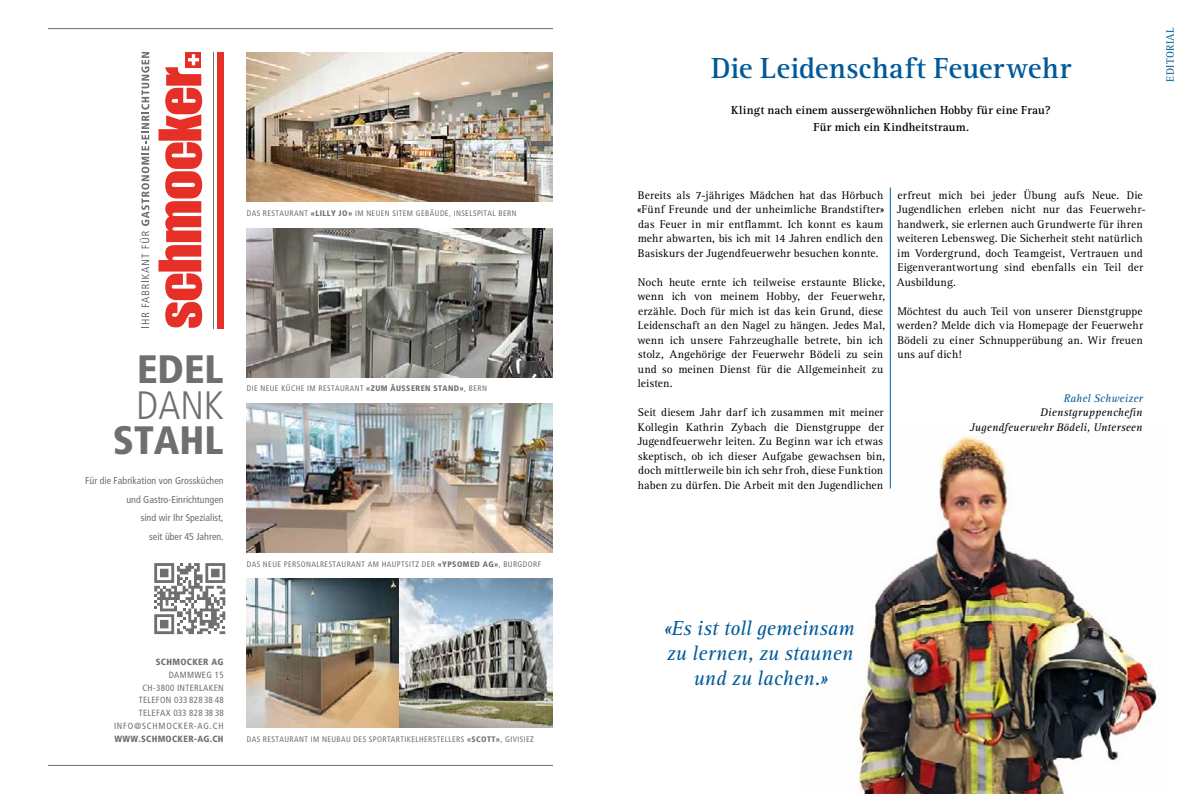
<style>
.page{position:relative;width:1191px;height:794px;background:#fff}
.page>*{position:absolute;margin:0;border:0;box-sizing:border-box;transform-origin:0 0}
.t1{font:900 condensed 39.6px "Frutiger";color:#706f6f}
.t2{font:300 condensed 39.6px "Frutiger";color:#706f6f}
.t3{font:700 30px "Rotis Serif";letter-spacing:.005em;color:#005a9a}
.t4{font:italic 21px/24.6px "Rotis Serif";color:#005a9a;text-align:center}
.t5{font:700 12px/16.4px "Rotis Serif";letter-spacing:.01em;color:#000;text-align:center}
.t6{font:11.5px/14.5px "Rotis Serif";letter-spacing:.015em;color:#000}
.t7{font:italic 11.5px/14.5px "Rotis Serif";letter-spacing:.015em;color:#000;text-align:right}
.t8{font:italic 11.5px "Rotis Serif";letter-spacing:.005em;color:#005a9a}
.t9{font:11px "Rotis Serif";letter-spacing:.03em;color:#005a9a}
.t10{font:condensed 10px/18.6px "Frutiger";color:#706f6f;text-align:right}
.t11{font:condensed 9px/12.8px "Frutiger";letter-spacing:.035em;color:#706f6f;text-align:right}
.t12{font:900 condensed 9px "Frutiger";letter-spacing:.035em;color:#706f6f}
.t13{font:condensed 8px "Frutiger";letter-spacing:.05em;color:#706f6f}
.s1{font-weight:900}
</style>
<div class="page">
<img style="left:48px;top:28px;width:505px;height:737px">
<img style="left:858px;top:422px;width:299px;height:372px">
<hr style="left:890px;top:188px;width:1px;height:300px;background:#005a9a">
<p class="t13" style="left:247px;top:208px;width:271px">DAS RESTAURANT <span class="s1">«LILLY JO»</span> IM NEUEN SITEM GEBÄUDE, INSELSPITAL BERN</p>
<h1 class="t1" style="left:137px;top:345px;width:88px">EDEL</h1>
<h1 class="t2" style="left:136px;top:382px;width:89px">DANK</h1>
<h1 class="t1" style="left:113px;top:416px;width:112px">STAHL</h1>
<p class="t10" style="left:85px;top:471px;width:140px">Für die Fabrikation von Grossküchen und Gastro-Einrichtungen<br>sind wir Ihr Spezialist,<br>seit über 45 Jahren.</p>
<p class="t13" style="left:247px;top:384px;width:242px">DIE NEUE KÜCHE IM RESTAURANT <span class="s1">«ZUM ÄUSSEREN STAND»</span>, BERN</p>
<p class="t13" style="left:247px;top:559px;width:296px">DAS NEUE PERSONALRESTAURANT AM HAUPTSITZ DER <span class="s1">«YPSOMED AG»</span>, BURGDORF</p>
<p class="t12" style="left:156px;top:656px;width:69px">SCHMOCKER AG</p>
<p class="t11" style="left:114px;top:668px;width:111px">DAMMWEG 15<br>CH-3800 INTERLAKEN<br>TELEFON 033 828 38 48<br>TELEFAX 033 828 38 38<br>INFO@SCHMOCKER-AG.CH</p>
<p class="t12" style="left:114px;top:733px;width:111px">WWW.SCHMOCKER-AG.CH</p>
<p class="t13" style="left:247px;top:734px;width:289px">DAS RESTAURANT IM NEUBAU DES SPORTARTIKELHERSTELLERS <span class="s1">«SCOTT»</span>, GIVISIEZ</p>
<h2 class="t3" style="left:711px;top:50px;width:362px">Die Leidenschaft Feuerwehr</h2>
<p class="t5" style="left:731px;top:102px;width:321px">Klingt nach einem aussergewöhnlichen Hobby für eine Frau?<br>Für mich ein Kindheitstraum.</p>
<p class="t9" style="left:1164px;top:82px;width:56px;rotate:-90deg">EDITORIAL</p>
<p class="t6" style="left:637px;top:188px;width:249px;text-align:justify">Bereits als 7-jähriges Mädchen hat das Hörbuch «Fünf Freunde und der unheimliche Brandstifter» das Feuer in mir entflammt. Ich konnt es kaum mehr abwarten, bis ich mit 14 Jahren endlich den Basiskurs der Jugendfeuerwehr besuchen konnte.</p>
<p class="t6" style="left:637px;top:275px;width:249px">Noch heute ernte ich teilweise erstaunte Blicke, wenn ich von meinem Hobby, der Feuerwehr, erzähle. Doch für mich ist das kein Grund, diese Leidenschaft an den Nagel zu hängen. Jedes Mal, wenn ich unsere Fahrzeughalle betrete, bin ich stolz, Angehörige der Feuerwehr Bödeli zu sein und so meinen Dienst für die Allgemeinheit zu leisten.</p>
<p class="t6" style="left:637px;top:405px;width:249px">Seit diesem Jahr darf ich zusammen mit meiner Kollegin Kathrin Zybach die Dienstgruppe der Jugendfeuerwehr leiten. Zu Beginn war ich etwas skeptisch, ob ich dieser Aufgabe gewachsen bin, doch mittlerweile bin ich sehr froh, diese Funktion haben zu dürfen. Die Arbeit mit den Jugendlichen</p>
<p class="t6" style="left:896px;top:188px;width:251px">erfreut mich bei jeder Übung aufs Neue. Die Jugendlichen erleben nicht nur das Feuerwehr&shy;handwerk, sie erlernen auch Grundwerte für ihren weiteren Lebensweg. Die Sicherheit steht natürlich im Vordergrund, doch Teamgeist, Vertrauen und Eigenverantwortung sind ebenfalls ein Teil der Ausbildung.</p>
<p class="t6" style="left:897px;top:304px;width:248px;text-align:justify">Möchtest du auch Teil von unserer Dienstgruppe werden? Melde dich via Homepage der Feuerwehr Bödeli zu einer Schnupperübung an. Wir freuen uns auf dich!</p>
<p class="t8" style="left:1063px;top:391px;width:81px">Rahel Schweizer</p>
<p class="t7" style="left:969px;top:405px;width:174px">Dienstgruppenchefin<br>Jugendfeuerwehr Bödeli, Unterseen</p>
<h3 class="t4" style="left:664px;top:617px;width:192px">«Es ist toll gemeinsam zu lernen, zu staunen und zu lachen.»</h3>
</div>
